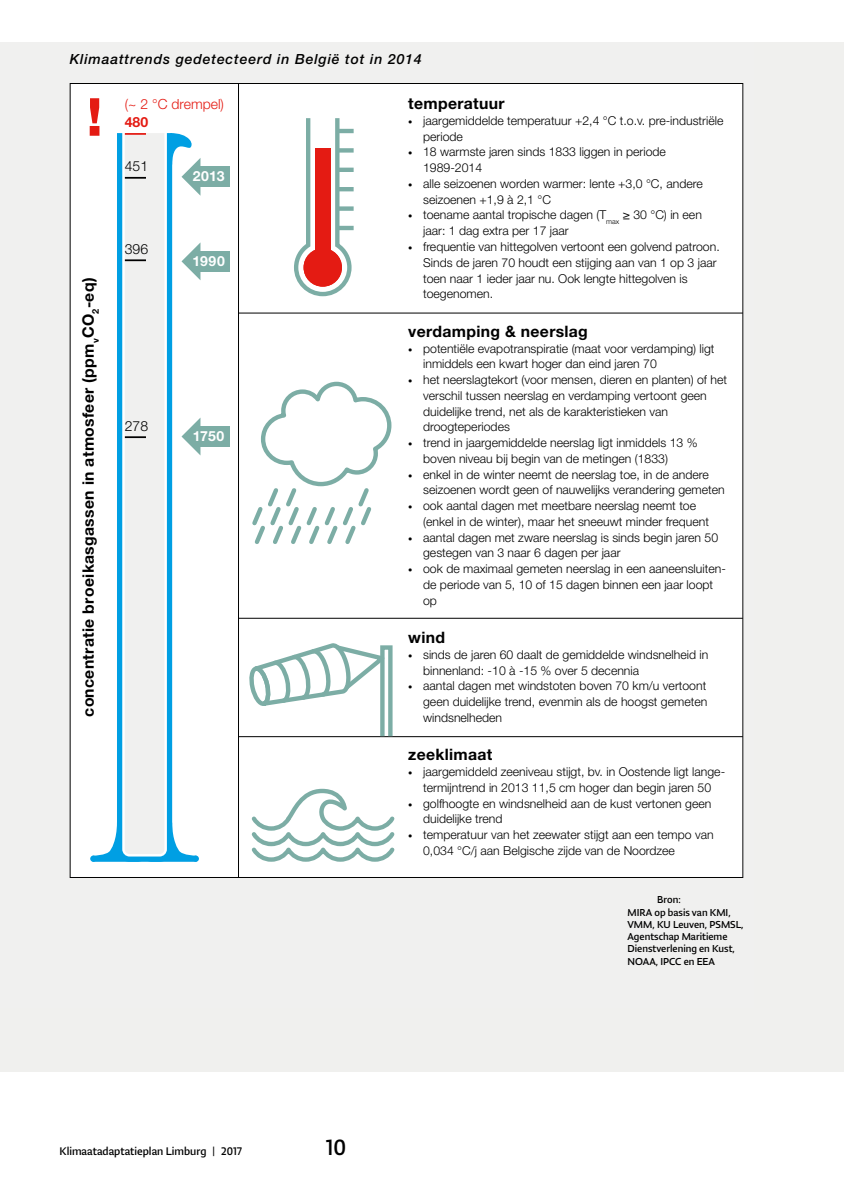
<style>
.page{position:relative;width:844px;height:1191px;background:#fff}
.page>*{position:absolute;margin:0;border:0;box-sizing:border-box;transform-origin:0 0}
.t1{font:800 52.5px "Helvetica Neue LT Pro";color:#e41b13}
.t2{font:24.5px "Lumin Sans Std";color:#000}
.t3{font:700 15.75px "Helvetica Neue LT Pro";letter-spacing:.02em;color:#000}
.t4{font:italic 500 14px "Helvetica Neue LT Pro";letter-spacing:.06em;color:#000}
.t5{font:300 14px "Helvetica Neue LT Pro";color:#e41b13}
.t6{font:700 14px "Helvetica Neue LT Pro";letter-spacing:.015em;color:#fff}
.t7{font:300 14px "Helvetica Neue LT Pro";color:#000}
.t8{font:700 14px "Helvetica Neue LT Pro";color:#e41b13}
.t9{font:300 12.25px/15.8px "Helvetica Neue LT Pro";color:#000}
.t10{font:12.25px "Lumin Sans Std";color:#000}
.Voetnoot_Tekst{font:11.2px/12.2px "Lumin Sans Std";color:#000}
.t11{font:700 9.1px "Helvetica Neue LT Pro";color:#000}
.s1{font-size:8.58px}
</style>
<div class="page">
<div style="left:0;top:42px;width:819px;height:1014px;background:#f0f0ef"></div>
<div style="left:70px;top:83px;width:673px;height:795px;background:#fff"></div>
<hr style="left:238px;top:313px;width:504px;height:1px;background:#000">
<hr style="left:238px;top:618px;width:504px;height:1px;background:#000">
<hr style="left:238px;top:736px;width:504px;height:1px;background:#000">
<svg style="left:90px;top:118px;width:308px;height:744px"></svg>
<hr style="left:238px;top:83px;width:1px;height:794px;background:#000">
<div style="left:754px;top:42px;width:89px;height:1029px;background:#f0f0ee"></div>
<div style="left:0;top:1008px;width:843px;height:63px;background:#f0f0ee"></div>
<p class="t4" style="left:70px;top:51px;width:353px">Klimaattrends gedetecteerd in België tot in 2014</p>
<p class="t3" style="left:408px;top:94px;width:98px">temperatuur</p>
<p class="t9" style="left:423px;top:112px;width:301px;text-indent:-15px"><span class="s1">•</span> jaargemiddelde temperatuur +2,4 °C t.o.v. pre-industriële periode</p>
<p class="t9" style="left:423px;top:144px;width:244px;text-indent:-15px"><span class="s1">•</span> 18 warmste jaren sinds 1833 liggen in periode<br>1989-2014</p>
<p class="t9" style="left:423px;top:175px;width:281px;text-indent:-15px"><span class="s1">•</span> alle seizoenen worden warmer: lente +3,0 °C, andere seizoenen +1,9 à 2,1 °C</p>
<p class="t9" style="left:423px;top:207px;width:280px;text-indent:-15px"><span class="s1">•</span> toename aantal tropische dagen (T<sub>max</sub> ≥ 30 °C) in een jaar: 1 dag extra per 17 jaar</p>
<p class="t9" style="left:423px;top:238px;width:298px;text-indent:-15px"><span class="s1">•</span> frequentie van hittegolven vertoont een golvend patroon.<br>Sinds de jaren 70 houdt een stĳging aan van 1 op 3 jaar toen naar 1 ieder jaar nu. Ook lengte hittegolven is toegenomen.</p>
<p class="t3" style="left:408px;top:321px;width:181px">verdamping &amp; neerslag</p>
<p class="t9" style="left:423px;top:340px;width:293px;text-indent:-15px"><span class="s1">•</span> potentiële evapotranspiratie (maat voor verdamping) ligt inmiddels een kwart hoger dan eind jaren 70</p>
<p class="t9" style="left:423px;top:371px;width:305px;text-indent:-15px"><span class="s1">•</span> het neerslagtekort (voor mensen, dieren en planten) of het verschil tussen neerslag en verdamping vertoont geen duidelĳke trend, net als de karakteristieken van droogteperiodes</p>
<p class="t9" style="left:423px;top:434px;width:276px;text-indent:-15px"><span class="s1">•</span> trend in jaargemiddelde neerslag ligt inmiddels 13 % boven niveau bĳ begin van de metingen (1833)</p>
<p class="t9" style="left:423px;top:466px;width:303px;text-indent:-15px"><span class="s1">•</span> enkel in de winter neemt de neerslag toe, in de andere seizoenen wordt geen of nauwelĳks verandering gemeten</p>
<p class="t9" style="left:423px;top:497px;width:287px;text-indent:-15px"><span class="s1">•</span> ook aantal dagen met meetbare neerslag neemt toe (enkel in de winter), maar het sneeuwt minder frequent</p>
<p class="t9" style="left:423px;top:529px;width:296px;text-indent:-15px"><span class="s1">•</span> aantal dagen met zware neerslag is sinds begin jaren 50 gestegen van 3 naar 6 dagen per jaar</p>
<p class="t9" style="left:423px;top:560px;width:304px;text-indent:-15px"><span class="s1">•</span> ook de maximaal gemeten neerslag in een aaneensluiten&shy;de periode van 5, 10 of 15 dagen binnen een jaar loopt op</p>
<p class="t3" style="left:408px;top:628px;width:38px">wind</p>
<p class="t9" style="left:423px;top:646px;width:286px;text-indent:-15px"><span class="s1">•</span> sinds de jaren 60 daalt de gemiddelde windsnelheid in binnenland: -10 à -15 % over 5 decennia</p>
<p class="t9" style="left:423px;top:678px;width:285px;text-align:justify;text-indent:-15px"><span class="s1">•</span> aantal dagen met windstoten boven 70 km/u vertoont geen duidelĳke trend, evenmin als de hoogst gemeten windsnelheden</p>
<p class="t3" style="left:408px;top:745px;width:86px">zeeklimaat</p>
<p class="t9" style="left:408px;top:763px;width:318px;text-align:center"><span class="s1">•</span> jaargemiddeld zeeniveau stĳgt, bv. in Oostende ligt lange&shy;termĳntrend in 2013 11,5 cm hoger dan begin jaren 50</p>
<p class="t9" style="left:423px;top:795px;width:289px;text-indent:-15px"><span class="s1">•</span> golfhoogte en windsnelheid aan de kust vertonen geen duidelĳke trend</p>
<p class="t9" style="left:423px;top:826px;width:292px;text-indent:-15px"><span class="s1">•</span> temperatuur van het zeewater stĳgt aan een tempo van<br>0,034 °C/j aan Belgische zĳde van de Noordzee</p>
<p class="t1" style="left:87px;top:86px;width:17px">!</p>
<p class="t5" style="left:125px;top:96px;width:101px">(~ 2 °C drempel)</p>
<p class="t8" style="left:125px;top:113px;width:25px">480</p>
<p class="t7" style="left:125px;top:157px;width:25px">451</p>
<p class="t6" style="left:193px;top:168px;width:33px">2013</p>
<p class="t7" style="left:125px;top:240px;width:25px">396</p>
<p class="t6" style="left:192px;top:252px;width:34px">1990</p>
<p class="t3" style="left:78px;top:717px;width:440px;rotate:-90deg">concentratie broeikasgassen in atmosfeer (ppm CO<sub>2</sub>-eq)</p>
<p class="t11" style="left:90px;top:343px;width:6px;rotate:-90deg">v</p>
<p class="t7" style="left:125px;top:417px;width:25px">278</p>
<p class="t6" style="left:193px;top:427px;width:33px">1750</p>
<p class="t10" style="left:60px;top:1144px;width:184px">Klimaatadaptatieplan Limburg | 2017</p>
<h2 class="t2" style="left:326px;top:1134px;width:22px">10</h2>
<p class="Voetnoot_Tekst" style="left:627px;top:893px;width:117px;text-indent:30px">Bron:<br>MIRA op basis van KMI,<br>VMM, KU Leuven, PSMSL,<br>Agentschap Maritieme<br>Dienstverlening en Kust,<br>NOAA, IPCC en EEA</p>
</div>
